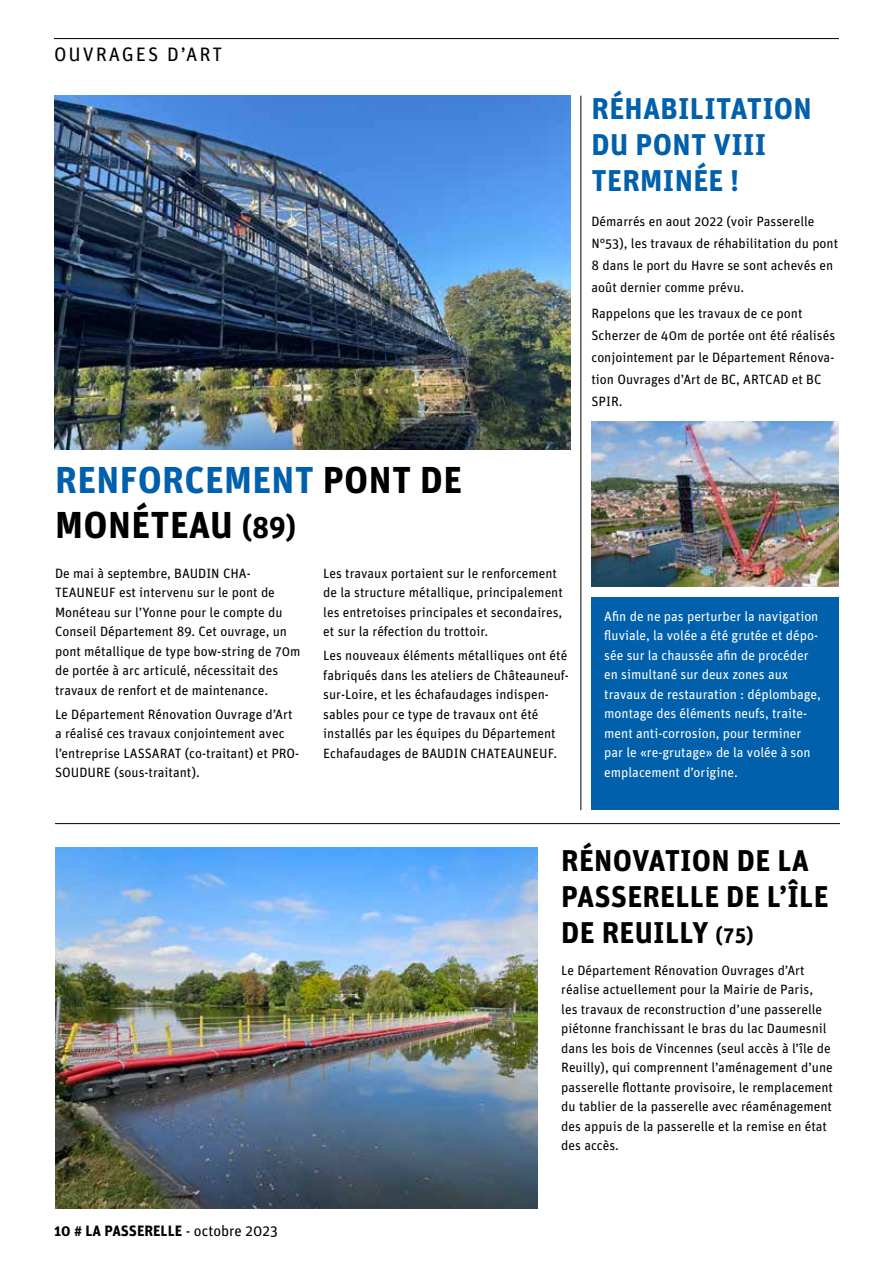
<style>
.page{position:relative;width:893px;height:1263px;background:#fff}
.page>*{position:absolute;margin:0;border:0;box-sizing:border-box;transform-origin:0 0}
.t1{font:700 37.5px/45px "Unit Pro";letter-spacing:.01em;color:#000}
.t2{font:700 30px/36px "Unit Pro";letter-spacing:.01em;color:#000}
.t3{font:700 30px/36px "Unit Pro";letter-spacing:.01em;color:#0060ac}
.t4{font:19.5px "Unit Regular TF";letter-spacing:.1em;color:#000}
.t5{font:700 15px "Unit Pro";color:#000}
.t6{font:13.5px/19.5px "Unit Pro";color:#000}
.t7{font:13.5px/19.5px "Unit Pro";color:#fff}
.s1{color:#0060ac}
.s2{font-size:30px}
.s3{font-weight:400}
.s4{font-size:21px}
</style>
<div class="page">
<img style="left:54px;top:96px;width:516px;height:354px">
<hr style="left:55px;top:823px;width:785px;height:1px;background:#000">
<hr style="left:580px;top:96px;width:1px;height:714px;background:#000">
<img style="left:591px;top:421px;width:248px;height:166px">
<div style="left:591px;top:597px;width:248px;height:213px;background:#0060ac"></div>
<img style="left:55px;top:848px;width:483px;height:361px">
<hr style="left:54px;top:38px;width:785px;height:1px;background:#000">
<h3 class="t4" style="left:54px;top:43px;width:170px">OUVRAGES D’ART</h3>
<h2 class="t3" style="left:592px;top:89px;width:222px">RÉHABILITATION<br>DU PONT VIII<br>TERMINÉE !</h2>
<p class="t6" style="left:591px;top:210px;width:248px;line-height:21.9px">Démarrés en aout 2022 (voir Passerelle N°53), les travaux de réhabilitation du pont 8 dans le port du Havre se sont achevés en août dernier comme prévu.</p>
<p class="t6" style="left:591px;top:302px;width:245px;line-height:21.9px">Rappelons que les travaux de ce pont<br>Scherzer de 40m de portée ont été réalisés conjointement par le Département Rénova&shy;tion Ouvrages d’Art de BC, ARTCAD et BC<br>SPIR.</p>
<h1 class="t1" style="left:55px;top:455px;width:408px"><span class="s1">RENFORCEMENT</span> PONT DE<br>MONÉTEAU <span class="s2">(89)</span></h1>
<p class="t6" style="left:55px;top:563px;width:247px">De mai à septembre, BAUDIN CHA-TEAUNEUF est intervenu sur le pont de Monéteau sur l’Yonne pour le compte du Conseil Département 89. Cet ouvrage, un pont métallique de type bow-string de 70m de portée à arc articulé, nécessitait des travaux de renfort et de maintenance.</p>
<p class="t6" style="left:55px;top:703px;width:246px">Le Département Rénovation Ouvrage d’Art a réalisé ces travaux conjointement avec l’entreprise LASSARAT (co-traitant) et PRO-SOUDURE (sous-traitant).</p>
<p class="t6" style="left:323px;top:563px;width:241px">Les travaux portaient sur le renforcement de la structure métallique, principalement les entretoises principales et secondaires, et sur la réfection du trottoir.</p>
<p class="t6" style="left:323px;top:645px;width:247px">Les nouveaux éléments métalliques ont été fabriqués dans les ateliers de Châteauneuf&shy;sur-Loire, et les échafaudages indispen&shy;sables pour ce type de travaux ont été installés par les équipes du Département Echafaudages de BAUDIN CHATEAUNEUF.</p>
<p class="t7" style="left:604px;top:606px;width:218px">Afin de ne pas perturber la navigation fluviale, la volée a été grutée et dépo&shy;sée sur la chaussée afin de procéder en simultané sur deux zones aux travaux de restauration : déplombage, montage des éléments neufs, traite&shy;ment anti-corrosion, pour terminer par le «re-grutage» de la volée à son emplacement d’origine.</p>
<p class="t5" style="left:54px;top:1219px;width:225px">10 # LA PASSERELLE <span class="s3">- octobre 2023</span></p>
<h2 class="t2" style="left:561px;top:841px;width:269px">RÉNOVATION DE LA<br>PASSERELLE DE L’ÎLE<br>DE REUILLY <span class="s4">(75)</span></h2>
<p class="t6" style="left:561px;top:959px;width:273px">Le Département Rénovation Ouvrages d’Art réalise actuellement pour la Mairie de Paris,<br>les travaux de reconstruction d’une passerelle piétonne franchissant le bras du lac Daumesnil dans les bois de Vincennes (seul accès à l’île de Reuilly), qui comprennent l’aménagement d’une passerelle flottante provisoire, le remplacement du tablier de la passerelle avec réaménagement des appuis de la passerelle et la remise en état des accès.</p>
</div>
